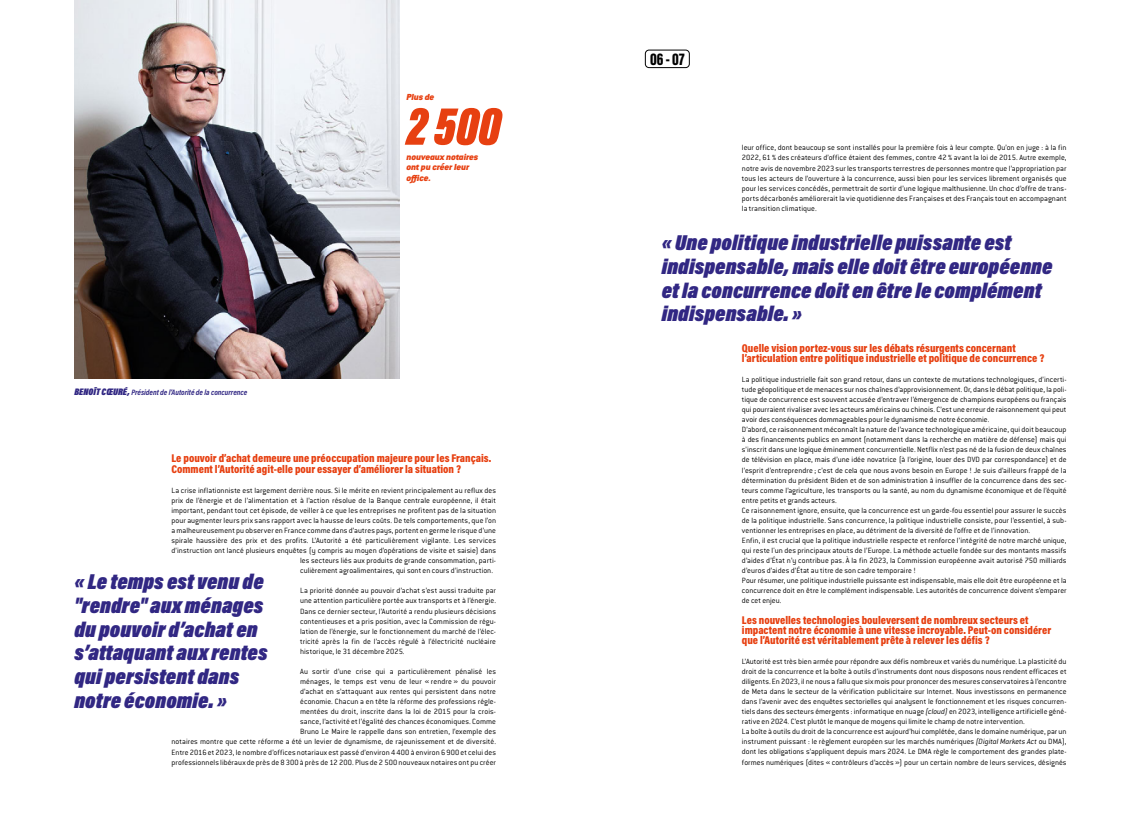
<style>
.page{position:relative;width:1141px;height:819px;background:#fff}
.page>*{position:absolute;margin:0;border:0;box-sizing:border-box;transform-origin:0 0}
.t1{font:italic 900 56px "Acumin Pro Extra Cond";color:#e74011}
.t2{font:italic 900 21.88px/23.6px "Acumin Pro Cond";color:#312783}
.t3{font:900 17.5px "Acumin Pro Extra Cond";color:#000}
.t4{font:900 11.38px/10.1px "Acumin Pro Cond";color:#e74011}
.t5{font:italic 900 9.62px/10.1px "Conduit ITC Pro";color:#e74011}
.t6{font:300 8.31px/10.1px "Conduit ITC Pro";letter-spacing:.005em;color:#000;text-align:justify}
.t7{font:italic 700 7.88px "Acumin Pro Cond";color:#312783}
.s1{font-weight:900;font-size:9.62px}
.s2{font-style:italic}
</style>
<div class="page">
<div style="left:645px;top:50px;width:45px;height:18px;border:1px solid #000;border-radius:4px"></div>
<img style="left:74px;top:0;width:325px;height:378px">
<p class="t5" style="left:406px;top:92px;width:29px">Plus de</p>
<h1 class="t1" style="left:406px;top:92px;width:97px">2 500</h1>
<p class="t7" style="left:74px;top:387px;width:174px"><span class="s1">BENOÎT CŒURÉ,</span> Président de l’Autorité de la concurrence</p>
<p class="t5" style="left:406px;top:152px;width:73px">nouveaux notaires ont pu créer leur office.</p>
<h3 class="t4" style="left:171px;top:453px;width:321px">Le pouvoir d’achat demeure une préoccupation majeure pour les Français.<br>Comment l’Autorité agit-elle pour essayer d’améliorer la situation ?</h3>
<p class="t6" style="left:171px;top:485px;width:326px">La crise inflationniste est largement derrière nous. Si le mérite en revient principalement au reflux des</p>
<p class="t6" style="left:171px;top:495px;width:326px">prix de l’énergie et de l’alimentation et à l’action résolue de la Banque centrale européenne, il était</p>
<p class="t6" style="left:171px;top:505px;width:326px">important, pendant tout cet épisode, de veiller à ce que les entreprises ne profitent pas de la situation</p>
<p class="t6" style="left:171px;top:515px;width:326px">pour augmenter leurs prix sans rapport avec la hausse de leurs coûts. De tels comportements, que l’on</p>
<p class="t6" style="left:171px;top:525px;width:326px">a malheureusement pu observer en France comme dans d’autres pays, portent en germe le risque d’une</p>
<p class="t6" style="left:171px;top:535px;width:326px">spirale haussière des prix et des profits. L’Autorité a été particulièrement vigilante. Les services</p>
<p class="t6" style="left:171px;top:545px;width:326px">d’instruction ont lancé plusieurs enquêtes (y compris au moyen d’opérations de visite et saisie) dans</p>
<p class="t6" style="left:300px;top:555px;width:197px">les secteurs liés aux produits de grande consommation, parti-</p>
<p class="t6" style="left:300px;top:565px;width:195px">culièrement agroalimentaires, qui sont en cours d’instruction.</p>
<p class="t6" style="left:300px;top:585px;width:197px">La priorité donnée au pouvoir d’achat s’est aussi traduite par une attention particulière portée aux transports et à l’énergie.<br>Dans ce dernier secteur, l’Autorité a rendu plusieurs décisions contentieuses et a pris position, avec la Commission de régu&shy;lation de l’énergie, sur le fonctionnement du marché de l’élec&shy;tricité après la fin de l’accès régulé à l’électricité nucléaire historique, le 31 décembre 2025.</p>
<p class="t6" style="left:171px;top:666px;width:326px;text-align:right">Au sortir d’une crise qui a particulièrement pénalisé les<br>ménages, le temps est venu de leur « rendre » du pouvoir<br>d’achat en s’attaquant aux rentes qui persistent dans notre<br>économie. Chacun a en tête la réforme des professions régle-<br>mentées du droit, inscrite dans la loi de 2015 pour la crois-<br>sance, l’activité et l’égalité des chances économiques. Comme<br>Bruno Le Maire le rappelle dans son entretien, l’exemple des<br>notaires montre que cette réforme a été un levier de dynamisme, de rajeunissement et de diversité.<br>Entre 2016 et 2023, le nombre d’offices notariaux est passé d’environ 4 400 à environ 6 900 et celui des professionnels libéraux de près de 8 300 à près de 12 200. Plus de 2 500 nouveaux notaires ont pu créer</p>
<h2 class="t2" style="left:74px;top:569px;width:195px">« Le temps est venu de "rendre" aux ménages du pouvoir d’achat en s’attaquant aux rentes qui persistent dans notre économie. »</h2>
<h3 class="t3" style="left:650px;top:48px;width:36px">06 - 07</h3>
<p class="t6" style="left:742px;top:143px;width:326px">leur office, dont beaucoup se sont installés pour la première fois à leur compte. Qu’on en juge : à la fin 2022, 61 % des créateurs d’office étaient des femmes, contre 42 % avant la loi de 2015. Autre exemple, notre avis de novembre 2023 sur les transports terrestres de personnes montre que l’appropriation par tous les acteurs de l’ouverture à la concurrence, aussi bien pour les services librement organisés que pour les services concédés, permettrait de sortir d’une logique malthusienne. Un choc d’offre de trans&shy;ports décarbonés améliorerait la vie quotidienne des Françaises et des Français tout en accompagnant la transition climatique.</p>
<h2 class="t2" style="left:662px;top:231px;width:392px">« Une politique industrielle puissante est indispensable, mais elle doit être européenne et la concurrence doit en être le complément indispensable. »</h2>
<h3 class="t4" style="left:742px;top:342px;width:304px">Quelle vision portez-vous sur les débats résurgents concernant l’articulation entre politique industrielle et politique de concurrence ?</h3>
<p class="t6" style="left:742px;top:374px;width:326px;text-align:left">La politique industrielle fait son grand retour, dans un contexte de mutations technologiques, d’incerti&shy;tude géopolitique et de menaces sur nos chaînes d’approvisionnement. Or, dans le débat politique, la poli&shy;tique de concurrence est souvent accusée d’entraver l’émergence de champions européens ou français qui pourraient rivaliser avec les acteurs américains ou chinois. C’est une erreur de raisonnement qui peut avoir des conséquences dommageables pour le dynamisme de notre économie.<br>D’abord, ce raisonnement méconnaît la nature de l’avance technologique américaine, qui doit beaucoup à des financements publics en amont (notamment dans la recherche en matière de défense) mais qui s’inscrit dans une logique éminemment concurrentielle. Netflix n’est pas né de la fusion de deux chaînes de télévision en place, mais d’une idée novatrice (à l’origine, louer des DVD par correspondance) et de l’esprit d’entreprendre ; c’est de cela que nous avons besoin en Europe ! Je suis d’ailleurs frappé de la détermination du président Biden et de son administration à insuffler de la concurrence dans des sec&shy;teurs comme l’agriculture, les transports ou la santé, au nom du dynamisme économique et de l’équité entre petits et grands acteurs.<br>Ce raisonnement ignore, ensuite, que la concurrence est un garde-fou essentiel pour assurer le succès de la politique industrielle. Sans concurrence, la politique industrielle consiste, pour l’essentiel, à sub&shy;ventionner les entreprises en place, au détriment de la diversité de l’offre et de l’innovation.<br>Enfin, il est crucial que la politique industrielle respecte et renforce l’intégrité de notre marché unique, qui reste l'un des principaux atouts de l’Europe. La méthode actuelle fondée sur des montants massifs d’aides d’État n’y contribue pas. À la fin 2023, la Commission européenne avait autorisé 750 milliards d’euros d’aides d’État au titre de son cadre temporaire !<br>Pour résumer, une politique industrielle puissante est indispensable, mais elle doit être européenne et la concurrence doit en être le complément indispensable. Les autorités de concurrence doivent s’emparer de cet enjeu.</p>
<h3 class="t4" style="left:742px;top:614px;width:311px">Les nouvelles technologies bouleversent de nombreux secteurs et impactent notre économie à une vitesse incroyable. Peut-on considérer que l’Autorité est véritablement prête à relever les défis ?</h3>
<p class="t6" style="left:742px;top:656px;width:326px;text-align:left">L’Autorité est très bien armée pour répondre aux défis nombreux et variés du numérique. La plasticité du droit de la concurrence et la boîte à outils d’instruments dont nous disposons nous rendent efficaces et diligents. En 2023, il ne nous a fallu que six mois pour prononcer des mesures conservatoires à l’encontre de Meta dans le secteur de la vérification publicitaire sur Internet. Nous investissons en permanence dans l’avenir avec des enquêtes sectorielles qui analysent le fonctionnement et les risques concurren&shy;tiels dans des secteurs émergents : informatique en nuage <span class="s2">(cloud)</span> en 2023, intelligence artificielle géné&shy;rative en 2024. C’est plutôt le manque de moyens qui limite le champ de notre intervention.<br>La boîte à outils du droit de la concurrence est aujourd’hui complétée, dans le domaine numérique, par un instrument puissant : le règlement européen sur les marchés numériques <span class="s2">(Digital Markets Act</span> ou DMA), dont les obligations s’appliquent depuis mars 2024. Le DMA règle le comportement des grandes plate&shy;formes numériques (dites « contrôleurs d’accès ») pour un certain nombre de leurs services, désignés</p>
</div>
